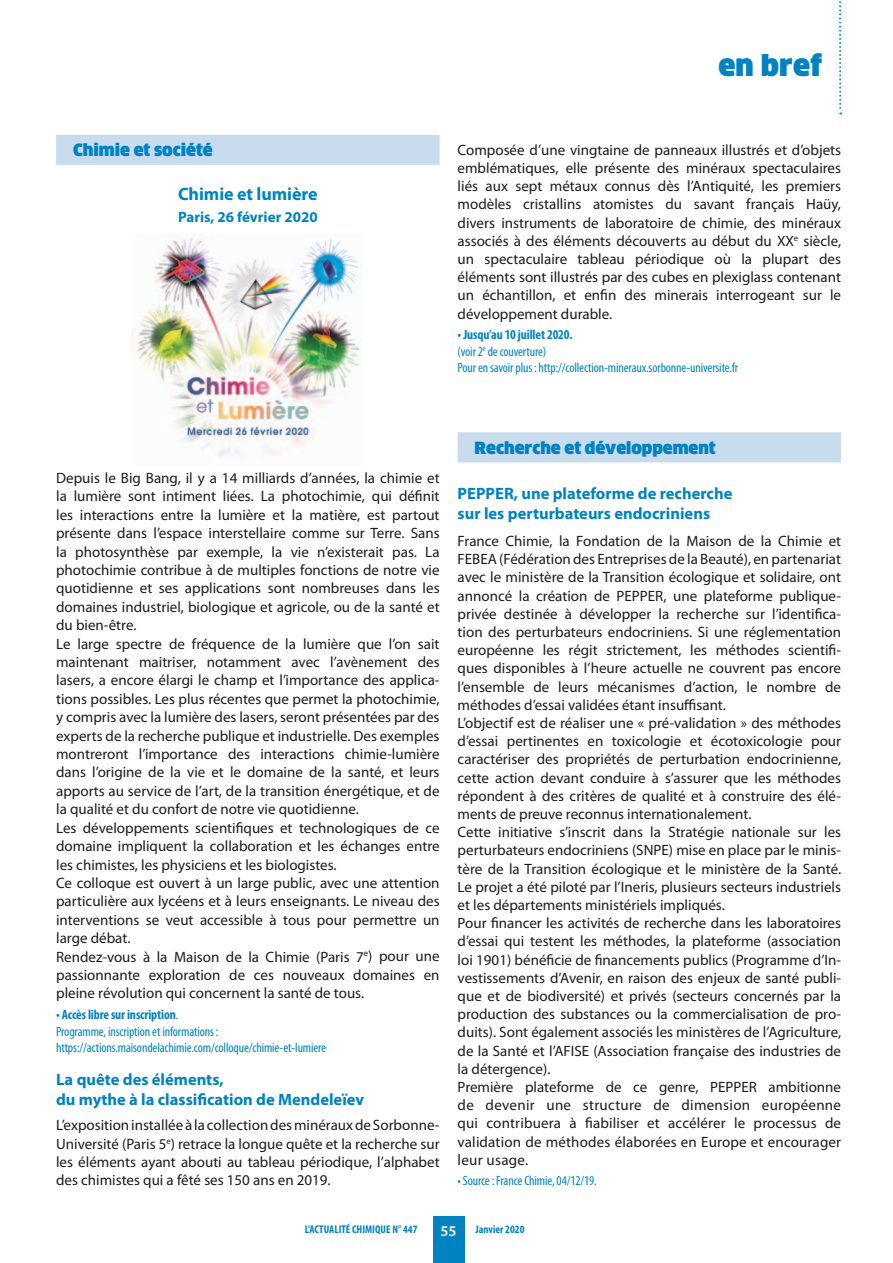
<style>
.page{position:relative;width:893px;height:1263px;background:#fff}
.page>*{position:absolute;margin:0;border:0;box-sizing:border-box;transform-origin:0 0}
.t1{font:900 28.5px "Clan";letter-spacing:.01em;color:#0083c0}
.t2{font:700 18px "Myriad Pro";letter-spacing:-.005em;color:#0083c0}
.t3{font:700 16.5px/20.2px "Myriad Pro";color:#0083c0}
.t4{font:900 16.5px "Clan";color:#0083c0}
.t5{font:15px/18.1px "Myriad Pro";color:#1c1c1b}
.t6{font:700 15px "Myriad Pro";color:#0083c0}
.t7{font:600 15px "Myriad Pro";color:#fff}
.t8{font:condensed 13.5px/16.6px "Myriad Pro";letter-spacing:-.01em;color:#0083c0}
.t9{font:700 condensed 11.25px "Myriad Pro";color:#0083c0}
.s1{font-weight:700}
</style>
<div class="page">
<div style="left:433px;top:1216px;width:32px;height:47px;background:#0083c0"></div>
<svg style="left:839px;top:1px;width:2px;height:114px"></svg>
<div style="left:56px;top:135px;width:384px;height:30px;background:#c8dcee"></div>
<div style="left:458px;top:432px;width:383px;height:30px;background:#c8dcee"></div>
<img style="left:131px;top:237px;width:231px;height:220px">
<h1 class="t1" style="left:718px;top:48px;width:105px">en bref</h1>
<p class="t4" style="left:73px;top:140px;width:141px">Chimie et société</p>
<p class="t2" style="left:178px;top:182px;width:141px">Chimie et lumière</p>
<p class="t6" style="left:178px;top:207px;width:141px">Paris, 26 février 2020</p>
<p class="t5" style="left:458px;top:140px;width:385px;text-align:justify">Composée d’une vingtaine de panneaux illustrés et d’objets emblématiques, elle présente des minéraux spectaculaires liés aux sept métaux connus dès l’Antiquité, les premiers modèles cristallins atomistes du savant français Haüy, divers instruments de laboratoire de chimie, des minéraux associés à des éléments découverts au début du XX<sup>e</sup> siècle, un spectaculaire tableau périodique où la plupart des éléments sont illustrés par des cubes en plexiglass contenant un échantillon, et enfin des minerais interrogeant sur le développement durable.</p>
<p class="t8" style="left:458px;top:326px;width:282px"><span class="s1">• Jusqu’au 10 juillet 2020.<br></span>(voir 2<sup>e</sup> de couverture)<br>Pour en savoir plus : http://collection-mineraux.sorbonne-universite.fr</p>
<p class="t5" style="left:56px;top:468px;width:385px">Depuis le Big Bang, il y a 14 milliards d’années, la chimie et la lumière sont intiment liées. La photochimie, qui définit les interactions entre la lumière et la matière, est partout présente dans l’espace interstellaire comme sur Terre. Sans la photosynthèse par exemple, la vie n’existerait pas. La photochimie contribue à de multiples fonctions de notre vie quotidienne et ses applications sont nombreuses dans les domaines industriel, biologique et agricole, ou de la santé et du bien-être.<br>Le large spectre de fréquence de la lumière que l’on sait maintenant maitriser, notamment avec l’avènement des lasers, a encore élargi le champ et l’importance des applica&shy;tions possibles. Les plus récentes que permet la photochimie, y compris avec la lumière des lasers, seront présentées par des experts de la recherche publique et industrielle. Des exemples montreront l’importance des interactions chimie-lumière dans l’origine de la vie et le domaine de la santé, et leurs apports au service de l’art, de la transition énergétique, et de la qualité et du confort de notre vie quotidienne.<br>Les développements scientifiques et technologiques de ce domaine impliquent la collaboration et les échanges entre les chimistes, les physiciens et les biologistes.<br>Ce colloque est ouvert à un large public, avec une attention particulière aux lycéens et à leurs enseignants. Le niveau des interventions se veut accessible à tous pour permettre un large débat.<br>Rendez-vous à la Maison de la Chimie (Paris 7<sup>e</sup>) pour une passionnante exploration de ces nouveaux domaines en pleine révolution qui concernent la santé de tous.</p>
<p class="t8" style="left:56px;top:1006px;width:272px"><span class="s1">• Accès libre sur inscription</span>.<br>Programme, inscription et informations : https://actions.maisondelachimie.com/colloque/chimie-et-lumiere</p>
<p class="t3" style="left:56px;top:1069px;width:310px">La quête des éléments,<br>du mythe à la classification de Mendeleïev</p>
<p class="t5" style="left:56px;top:1116px;width:385px;text-align:justify">L’exposition installée à la collection des minéraux de Sorbonne-Université (Paris 5<sup>e</sup>) retrace la longue quête et la recherche sur les éléments ayant abouti au tableau périodique, l’alphabet des chimistes qui a fêté ses 150 ans en 2019.</p>
<p class="t4" style="left:475px;top:438px;width:243px">Recherche et développement</p>
<p class="t3" style="left:458px;top:483px;width:276px">PEPPER, une plateforme de recherche sur les perturbateurs endocriniens</p>
<p class="t5" style="left:458px;top:532px;width:385px">France Chimie, la Fondation de la Maison de la Chimie et FEBEA (Fédération des Entreprises de la Beauté), en partenariat avec le ministère de la Transition écologique et solidaire, ont annoncé la création de PEPPER, une plateforme publique&shy;privée destinée à développer la recherche sur l’identifica&shy;tion des perturbateurs endocriniens. Si une réglementation européenne les régit strictement, les méthodes scientifi&shy;ques disponibles à l’heure actuelle ne couvrent pas encore l’ensemble de leurs mécanismes d’action, le nombre de méthodes d’essai validées étant insuffisant.<br>L’objectif est de réaliser une « pré-validation » des méthodes d’essai pertinentes en toxicologie et écotoxicologie pour caractériser des propriétés de perturbation endocrinienne, cette action devant conduire à s’assurer que les méthodes répondent à des critères de qualité et à construire des élé&shy;ments de preuve reconnus internationalement.<br>Cette initiative s’inscrit dans la Stratégie nationale sur les perturbateurs endocriniens (SNPE) mise en place par le minis&shy;tère de la Transition écologique et le ministère de la Santé.<br>Le projet a été piloté par l’Ineris, plusieurs secteurs industriels et les départements ministériels impliqués.<br>Pour financer les activités de recherche dans les laboratoires d’essai qui testent les méthodes, la plateforme (association loi 1901) bénéficie de financements publics (Programme d’In&shy;vestissements d’Avenir, en raison des enjeux de santé publi&shy;que et de biodiversité) et privés (secteurs concernés par la production des substances ou la commercialisation de pro&shy;duits). Sont également associés les ministères de l’Agriculture, de la Santé et l’AFISE (Association française des industries de la détergence).<br>Première plateforme de ce genre, PEPPER ambitionne de devenir une structure de dimension européenne qui contribuera à fiabiliser et accélérer le processus de validation de méthodes élaborées en Europe et encourager leur usage.</p>
<p class="t8" style="left:458px;top:1172px;width:141px">• Source : France Chimie, 04/12/19.</p>
<p class="t9" style="left:305px;top:1222px;width:114px">L'ACTUALITÉ CHIMIQUE N° 447</p>
<p class="t7" style="left:441px;top:1221px;width:18px">55</p>
<p class="t9" style="left:475px;top:1222px;width:51px">Janvier 2020</p>
</div>
